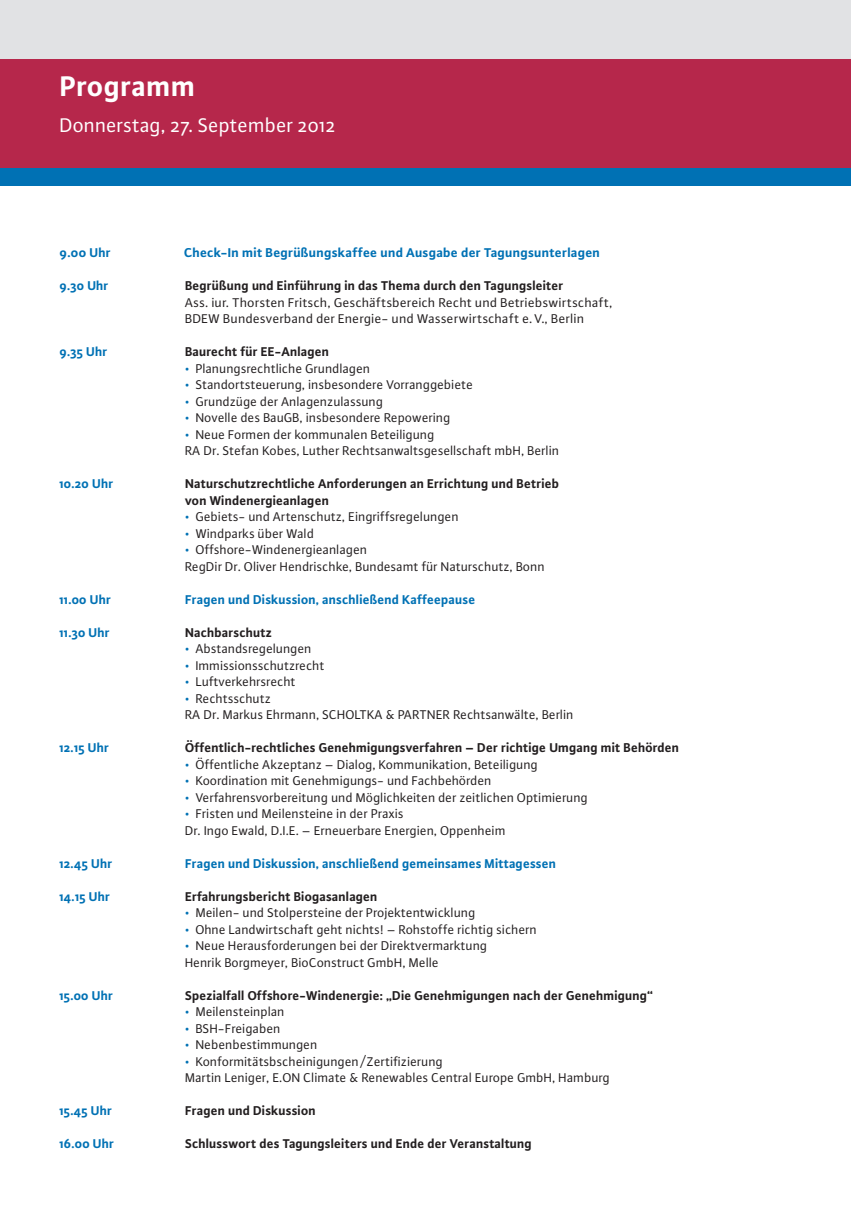
<style>
.page{position:relative;width:851px;height:1212px;background:#fff}
.page>*{position:absolute;margin:0;border:0;box-sizing:border-box;transform-origin:0 0}
.t1{font:700 30px "Plus Sans";letter-spacing:.01em;color:#fff}
.t2{font:21px "Plus Sans Normal";color:#fff}
.t3{font:13.5px/16.5px "Plus Sans Normal";letter-spacing:.005em;color:#231f20}
.t4{font:700 13.5px/16.5px "Plus Sans";letter-spacing:.005em;color:#231f20}
.t5{font:700 13.5px "Plus Sans";letter-spacing:.005em;color:#0071b4}
.s1{color:#0071b4}
</style>
<div class="page">
<div style="left:0;top:0;width:850px;height:60px;background:#e1e2e4"></div>
<div style="left:0;top:60px;width:850px;height:108px;background:#b6274b"></div>
<div style="left:0;top:168px;width:850px;height:18px;background:#0071b4"></div>
<h1 class="t1" style="left:60px;top:74px;width:137px">Programm</h1>
<h2 class="t2" style="left:60px;top:117px;width:277px">Donnerstag, 27. September 2012</h2>
<p class="t5" style="left:60px;top:248px;width:53px">9.00 Uhr</p>
<p class="t5" style="left:184px;top:248px;width:417px">Check-In mit Begrüßungskaffee und Ausgabe der Tagungsunterlagen</p>
<p class="t5" style="left:60px;top:281px;width:50px">9.30 Uhr</p>
<p class="t4" style="left:185px;top:279px;width:380px">Begrüßung und Einführung in das Thema durch den Tagungsleiter</p>
<p class="t3" style="left:185px;top:295px;width:429px">Ass. iur. Thorsten Fritsch, Geschäftsbereich Recht und Betriebs wirtschaft,<br>BDEW Bundes verband der Energie- und Wasserwirtschaft e. V., Berlin</p>
<p class="t5" style="left:60px;top:347px;width:49px">9.35 Uhr</p>
<p class="t4" style="left:185px;top:345px;width:145px">Baurecht für EE-Anlagen</p>
<p class="t3" style="left:185px;top:361px;width:187px"><span class="s1">•</span> Planungsrechtliche Grundlagen</p>
<p class="t3" style="left:185px;top:378px;width:289px"><span class="s1">•</span> Standortsteuerung, insbesondere Vorranggebiete</p>
<p class="t3" style="left:185px;top:394px;width:200px"><span class="s1">•</span> Grundzüge der Anlagenzulassung</p>
<p class="t3" style="left:185px;top:411px;width:267px"><span class="s1">•</span> Novelle des BauGB, insbesondere Repowering</p>
<p class="t3" style="left:185px;top:427px;width:375px"><span class="s1">•</span> Neue Formen der kommunalen Beteiligung<br>RA Dr. Stefan Kobes, Luther Rechtsanwaltsgesellschaft mbH, Berlin</p>
<p class="t5" style="left:60px;top:479px;width:55px">10.20 Uhr</p>
<p class="t4" style="left:185px;top:477px;width:375px">Naturschutzrechtliche Anforderungen an Errichtung und Betrieb von Windenergieanlagen</p>
<p class="t3" style="left:185px;top:510px;width:275px"><span class="s1">•</span> Gebiets- und Artenschutz, Eingriffsregelungen</p>
<p class="t3" style="left:185px;top:526px;width:130px"><span class="s1">•</span> Windparks über Wald</p>
<p class="t3" style="left:185px;top:543px;width:361px"><span class="s1">•</span> Offshore-Windenergieanlagen<br>RegDir Dr. Oliver Hendrischke, Bundesamt für Naturschutz, Bonn</p>
<p class="t5" style="left:60px;top:594px;width:53px">11.00 Uhr</p>
<p class="t5" style="left:185px;top:594px;width:292px">Fragen und Diskussion, anschließend Kaffeepause</p>
<p class="t5" style="left:60px;top:627px;width:52px">11.30 Uhr</p>
<p class="t4" style="left:185px;top:625px;width:88px">Nachbarschutz</p>
<p class="t3" style="left:185px;top:642px;width:128px"><span class="s1">•</span> Abstandsregelungen</p>
<p class="t3" style="left:185px;top:658px;width:141px"><span class="s1">•</span> Immissionsschutzrecht</p>
<p class="t3" style="left:185px;top:675px;width:112px"><span class="s1">•</span> Luftverkehrsrecht</p>
<p class="t3" style="left:185px;top:691px;width:390px"><span class="s1">•</span> Rechtsschutz<br>RA Dr. Markus Ehrmann, SCHOLTKA &amp; PARTNER Rechtsanwälte, Berlin</p>
<p class="t5" style="left:60px;top:743px;width:51px">12.15 Uhr</p>
<p class="t4" style="left:185px;top:741px;width:495px">Öffentlich-rechtliches Genehmigungsverfahren – Der richtige Umgang mit Behörden</p>
<p class="t3" style="left:185px;top:757px;width:354px"><span class="s1">•</span> Öffentliche Akzeptanz – Dialog, Kommunikation, Beteiligung</p>
<p class="t3" style="left:185px;top:774px;width:308px"><span class="s1">•</span> Koordination mit Genehmigungs- und Fachbehörden</p>
<p class="t3" style="left:185px;top:790px;width:404px"><span class="s1">•</span> Verfahrensvorbereitung und Möglichkeiten der zeitlichen Optimierung</p>
<p class="t3" style="left:185px;top:807px;width:322px"><span class="s1">•</span> Fristen und Meilensteine in der Praxis<br>Dr. Ingo Ewald, D.I.E. – Erneuerbare Energien, Oppenheim</p>
<p class="t5" style="left:60px;top:858px;width:54px">12.45 Uhr</p>
<p class="t5" style="left:185px;top:858px;width:372px">Fragen und Diskussion, anschließend gemeinsames Mittagessen</p>
<p class="t5" style="left:60px;top:891px;width:52px">14.15 Uhr</p>
<p class="t4" style="left:185px;top:889px;width:194px">Erfahrungsbericht Biogasanlagen</p>
<p class="t3" style="left:185px;top:906px;width:292px"><span class="s1">•</span> Meilen- und Stolpersteine der Projektentwicklung</p>
<p class="t3" style="left:185px;top:922px;width:353px"><span class="s1">•</span> Ohne Landwirtschaft geht nichts! – Rohstoffe richtig sichern</p>
<p class="t3" style="left:185px;top:939px;width:304px"><span class="s1">•</span> Neue Herausforderungen bei der Direktvermarktung<br>Henrik Borgmeyer, BioConstruct GmbH, Melle</p>
<p class="t5" style="left:60px;top:990px;width:55px">15.00 Uhr</p>
<p class="t4" style="left:185px;top:988px;width:469px">Spezialfall Offshore-Windenergie: „Die Genehmigungen nach der Genehmigung“</p>
<p class="t3" style="left:185px;top:1005px;width:101px"><span class="s1">•</span> Meilensteinplan</p>
<p class="t3" style="left:185px;top:1021px;width:97px"><span class="s1">•</span> BSH-Freigaben</p>
<p class="t3" style="left:185px;top:1038px;width:134px"><span class="s1">•</span> Nebenbestimmungen</p>
<p class="t3" style="left:185px;top:1054px;width:426px"><span class="s1">•</span> Konformitätsbscheinigungen / Zertifizierung<br>Martin Leniger, E.ON Climate &amp; Renewables Central Europe GmbH, Hamburg</p>
<p class="t5" style="left:60px;top:1106px;width:54px">15.45 Uhr</p>
<p class="t4" style="left:185px;top:1104px;width:132px">Fragen und Diskussion</p>
<p class="t5" style="left:60px;top:1139px;width:56px">16.00 Uhr</p>
<p class="t4" style="left:185px;top:1137px;width:348px">Schlusswort des Tagungsleiters und Ende der Veranstaltung</p>
</div>
